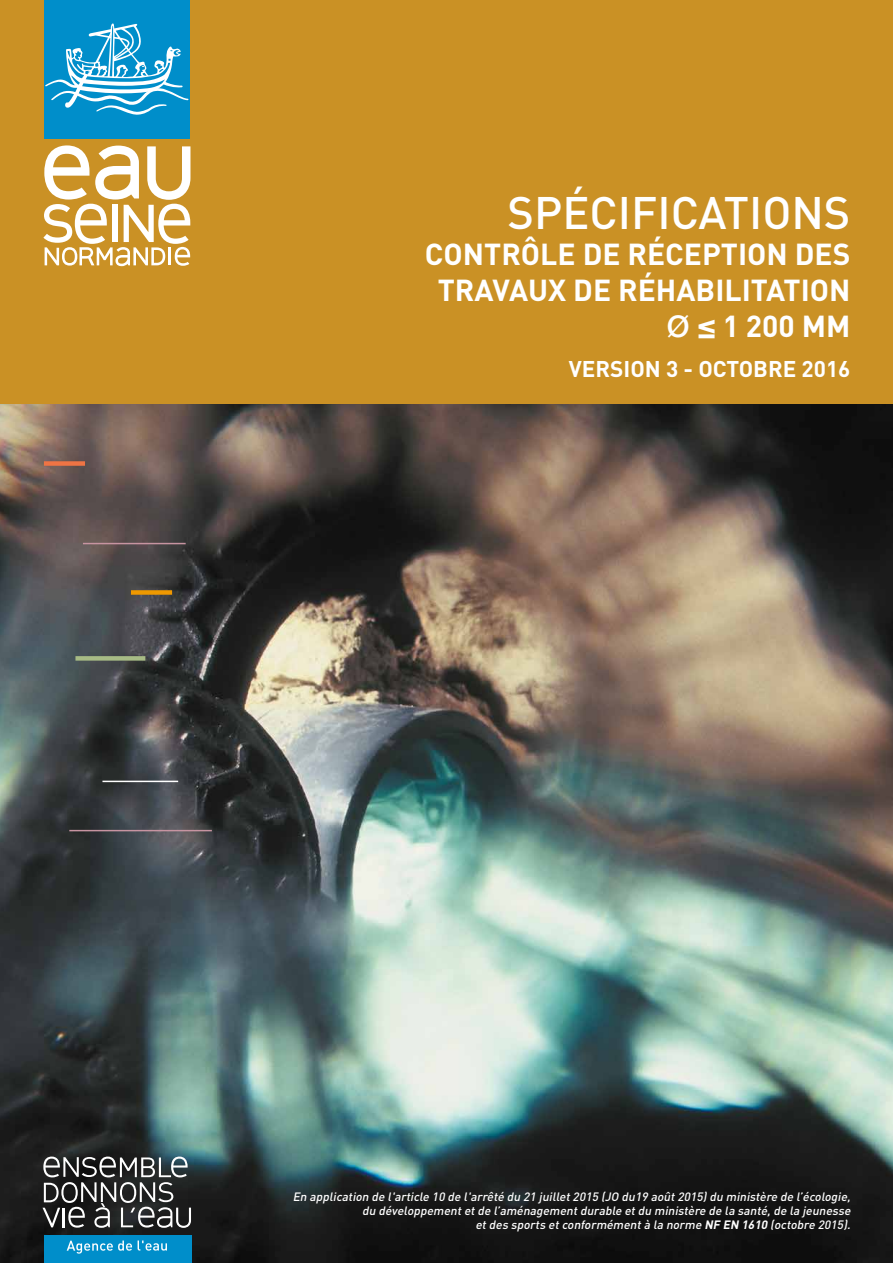
<style>
.page{position:relative;width:893px;height:1263px;background:#fff}
.page>*{position:absolute;margin:0;border:0;box-sizing:border-box;transform-origin:0 0}
.t1{font:500 45px "DIN";color:#fff}
.t2{font:700 30px/36px "DIN";color:#fff;text-align:right}
.t3{font:700 22.5px "DIN";color:#fff}
.t4{font:italic 500 12px/14.2px "DIN";color:#fff;text-align:right}
.s1{font-family:"Helvetica Neue LT Pro";font-weight:500}
.s2{font-family:"Helvetica Neue LT Pro"}
.s3{font-weight:700}
</style>
<div class="page">
<img style="left:0;top:404px;width:893px;height:859px">
<div style="left:0;top:0;width:893px;height:404px;background:#ca9125"></div>
<hr style="left:102px;top:781px;width:76px;height:1px;background:#fff">
<hr style="left:69px;top:830px;width:143px;height:1px;background:#c794a1">
<div style="left:44px;top:461px;width:41px;height:5px;background:#ee7444"></div>
<hr style="left:83px;top:543px;width:103px;height:1px;background:#c794a1">
<div style="left:131px;top:590px;width:41px;height:5px;background:#ef9900"></div>
<div style="left:75px;top:656px;width:70px;height:5px;background:#a7bb85"></div>
<svg style="left:43px;top:1156px;width:148px;height:72px;background:#515353"></svg>
<div style="left:44px;top:1235px;width:147px;height:28px;background:#008eca"></div>
<svg style="left:67px;top:1240px;width:65px;height:13px"></svg>
<svg style="left:138px;top:1240px;width:29px;height:10px"></svg>
<div style="left:44px;top:0;width:146px;height:138px;background:#008eca"></div>
<svg style="left:43px;top:145px;width:147px;height:121px"></svg>
<div style="left:112px;top:205px;width:5px;height:37px;background:#fff"></div>
<svg style="left:45px;top:23px;width:143px;height:92px"></svg>
<h1 class="t1" style="left:508px;top:184px;width:344px">SPÉCIFICATIONS</h1>
<h2 class="t2" style="left:425px;top:235px;width:427px">CONTRÔLE DE RÉCEPTION DES<br>TRAVAUX DE RÉHABILITATION<br><span class="s1">Ø</span> <span class="s2">≤</span> 1 200 MM</h2>
<h3 class="t3" style="left:569px;top:354px;width:283px">VERSION 3 - OCTOBRE 2016</h3>
<p class="t4" style="left:293px;top:1189px;width:562px">En application de l'article 10 de l'arrêté du 21 juillet2015 (JO du19 août2015)du ministère de l’écologie, du développementetde l’aménagementdurable etdu ministère de la santé,de la jeunesse<br>etdes sports etconformémentà la norme <span class="s3">NF EN 1610</span> (octobre 2015).</p>
</div>
